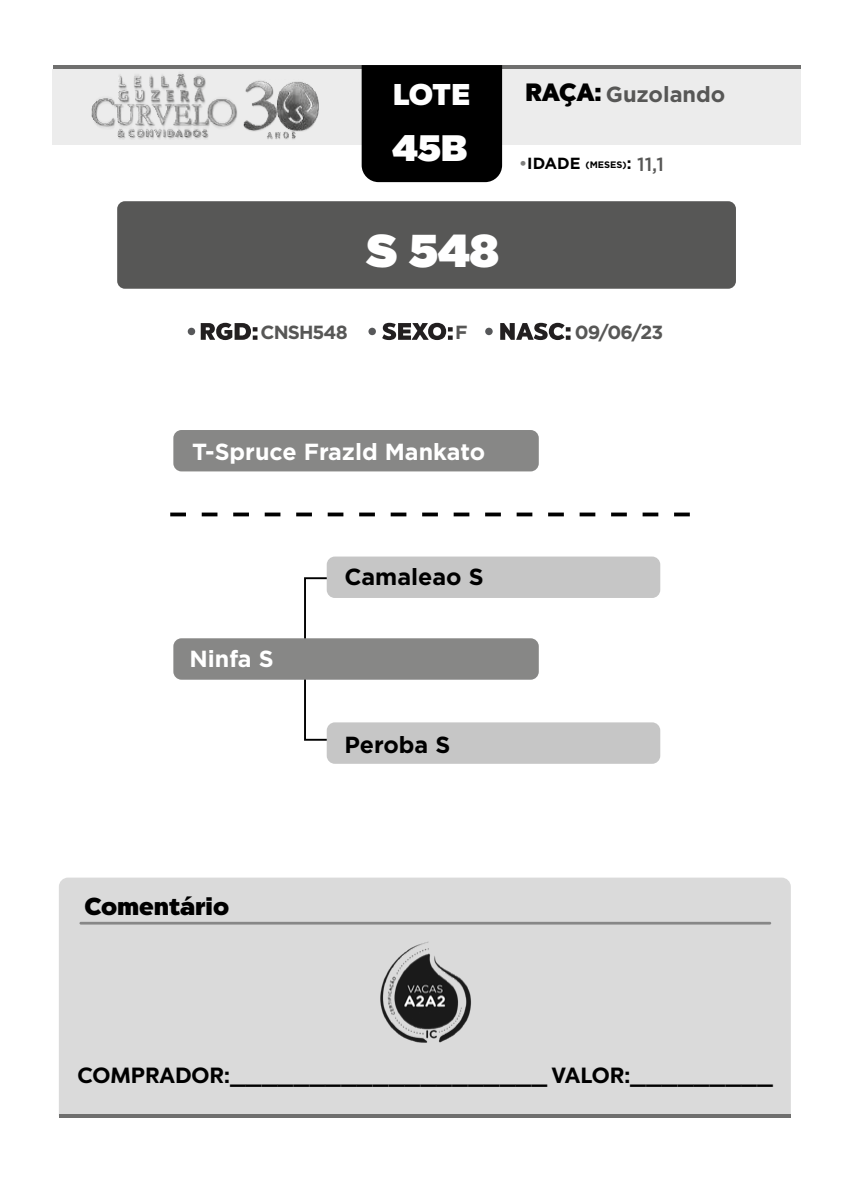
<style>
.page{position:relative;width:851px;height:1191px;background:#fff}
.page>*{position:absolute;margin:0;border:0;box-sizing:border-box;transform-origin:0 0}
.t1{font:900 46px "Gotham";color:#fff}
.t2{font:900 36.8px "Gotham";color:#fff}
.t3{font:800 30px "Chronica Pro";color:#fff}
.t4{font:800 25.6px "Chronica Pro";color:#000}
.t5{font:800 25px "Chronica Pro";color:#000}
.t6{font:800 24.6px "Chronica Pro";color:#000}
.t7{font:700 23.2px "Gotham";color:#fff}
.t8{font:700 23.2px "Gotham";color:#000}
.t9{font:700 22px "Chronica Pro";color:#000}
.t10{font:700 21.8px "Gotham";color:#575756}
.t11{font:700 19px "Gotham";letter-spacing:-.05em;color:#575756}
.t12{font:700 9.4px "Gotham";color:#000}
.s1{font-size:16.2px;color:#7e7e7d}
.s2{font-size:16.2px}
.s3{font-weight:500;font-size:19px;color:#575756}
</style>
<div class="page">
<div style="left:117px;top:201px;width:618px;height:88px;background:#575756;border-radius:8px"></div>
<div style="left:53px;top:69px;width:747px;height:75px;background:#ececec"></div>
<hr style="left:53px;top:65px;width:747px;height:4px;background:#6f6f6e">
<div style="left:361px;top:65px;width:141px;height:117px;background:#000"></div>
<img style="left:91px;top:73px;width:228px;height:66px">
<svg style="left:201px;top:323px;width:56px;height:17px"></svg>
<svg style="left:368px;top:328px;width:8px;height:7px"></svg>
<svg style="left:500px;top:323px;width:70px;height:17px"></svg>
<svg style="left:382px;top:323px;width:70px;height:17px"></svg>
<svg style="left:188px;top:328px;width:7px;height:7px"></svg>
<svg style="left:485px;top:328px;width:7px;height:7px"></svg>
<div style="left:173px;top:430px;width:365px;height:41px;background:#878786;border-radius:8px"></div>
<svg style="left:170px;top:512px;width:519px;height:4px"></svg>
<div style="left:304px;top:577px;width:84px;height:163px;border:2px solid #000"></div>
<div style="left:173px;top:638px;width:365px;height:41px;background:#878786;border-radius:8px"></div>
<div style="left:326px;top:556px;width:334px;height:42px;background:#c6c6c6;border-radius:8px"></div>
<div style="left:326px;top:722px;width:334px;height:42px;background:#c6c6c6;border-radius:8px"></div>
<div style="left:59px;top:877px;width:731px;height:237px;background:#dadada"></div>
<svg style="left:79px;top:921px;width:692px;height:3px;background:#9e9e9e"></svg>
<hr style="left:59px;top:1114px;width:731px;height:3px;background:#6f6f6e">
<img style="left:372px;top:936px;width:106px;height:112px">
<h3 class="t3" style="left:393px;top:75px;width:79px">LOTE</h3>
<p class="t5" style="left:525px;top:76px;width:78px">RAÇA:</p>
<p class="t10" style="left:605px;top:80px;width:121px">Guzolando</p>
<h2 class="t2" style="left:392px;top:122px;width:76px">45B</h2>
<p class="t12" style="left:519px;top:158px;width:146px"><span class="s1">•</span><span class="s2">IDADE</span> (MESES)<span class="s2">:</span> <span class="s3">11,1</span></p>
<h1 class="t1" style="left:367px;top:217px;width:133px">S 548</h1>
<p class="t11" style="left:260px;top:320px;width:88px">CNSH548</p>
<p class="t11" style="left:455px;top:320px;width:14px">F</p>
<p class="t11" style="left:574px;top:320px;width:90px">09/06/23</p>
<p class="t7" style="left:192px;top:436px;width:294px">T-Spruce Frazld Mankato</p>
<p class="t7" style="left:189px;top:644px;width:86px">Ninfa S</p>
<p class="t6" style="left:84px;top:890px;width:146px">Comentário</p>
<p class="t4" style="left:70px;top:901px;width:153px">Comentário</p>
<p class="t8" style="left:344px;top:562px;width:141px">Camaleao S</p>
<p class="t8" style="left:344px;top:729px;width:107px">Peroba S</p>
<p class="t9" style="left:78px;top:1061px;width:696px">COMPRADOR:____________________ VALOR:_________</p>
</div>
